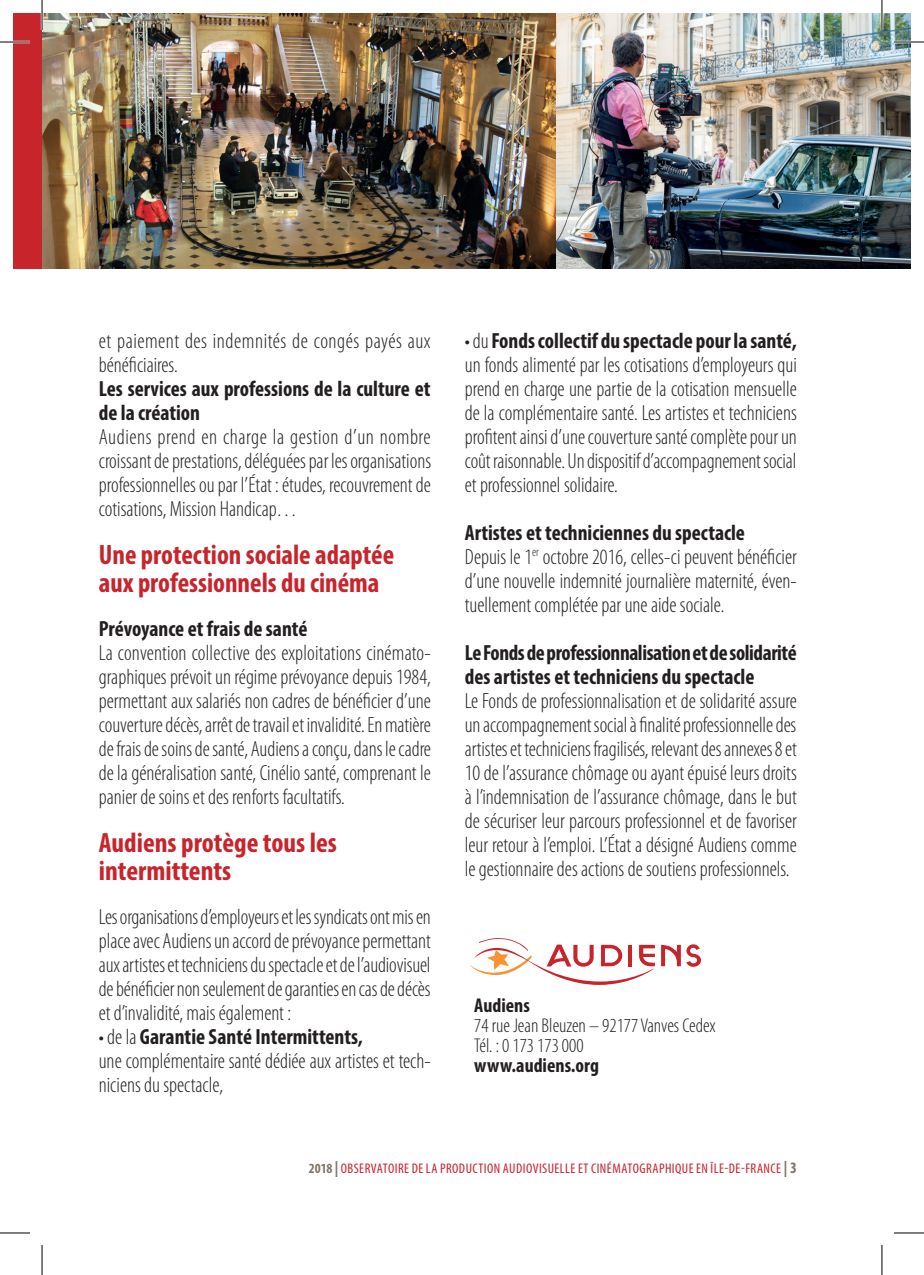
<style>
.page{position:relative;width:924px;height:1275px;background:#fff}
.page>*{position:absolute;margin:0;border:0;box-sizing:border-box;transform-origin:0 0}
.t1{font:700 condensed 28px/28px "Myriad Pro";color:#c8242b}
.t2{font:300 condensed 22px/24px "Myriad Pro";color:#231f20;text-align:justify}
.t3{font:700 condensed 22px/24px "Myriad Pro";letter-spacing:-.02em;color:#231f20}
.t4{font:700 condensed 22px/24px "Myriad Pro";color:#231f20}
.t5{font:300 condensed 22px/24px "Myriad Pro";letter-spacing:.025em;color:#231f20}
.t6{font:300 condensed 20px/20px "Myriad Pro";color:#231f20}
.t7{font:700 condensed 20px "Myriad Pro";color:#231f20}
.t8{font:condensed 14px "Myriad Pro";letter-spacing:.035em;color:#c8242b}
.s1{font-weight:700}
.s2{font-weight:700;color:#807568}
.s3{font-weight:700;font-size:16px;color:#807568}
</style>
<div class="page">
<img style="left:42px;top:14px;width:867px;height:255px">
<div style="left:14px;top:14px;width:28px;height:255px;background:#c8242b"></div>
<svg style="left:686px;top:944px;width:14px;height:22px"></svg>
<svg style="left:661px;top:945px;width:19px;height:21px"></svg>
<svg style="left:470px;top:938px;width:184px;height:47px"></svg>
<hr style="left:0;top:41px;width:30px;height:2px;background:#fff">
<hr style="left:893px;top:41px;width:30px;height:2px;background:#fff">
<hr style="left:41px;top:0;width:2px;height:30px;background:#fff">
<hr style="left:880px;top:0;width:2px;height:30px;background:#fff">
<hr style="left:0;top:42px;width:30px;height:1px;background:#000">
<hr style="left:893px;top:42px;width:30px;height:1px;background:#000">
<hr style="left:0;top:1232px;width:30px;height:1px;background:#000">
<hr style="left:893px;top:1232px;width:30px;height:1px;background:#000">
<hr style="left:42px;top:0;width:1px;height:30px;background:#000">
<hr style="left:42px;top:1245px;width:1px;height:30px;background:#000">
<hr style="left:881px;top:0;width:1px;height:30px;background:#000">
<hr style="left:881px;top:1245px;width:1px;height:30px;background:#000">
<p class="t5" style="left:99px;top:329px;width:333px">et paiement des indemnités de congés payés aux bénéficiaires.</p>
<p class="t4" style="left:99px;top:376px;width:333px">Les services aux professions de la culture et de la création</p>
<p class="t2" style="left:99px;top:425px;width:334px">Audiens prend en charge la gestion d’un nombre croissant de prestations, déléguées par les organisations professionnelles ou par l’État : études, recouvrement de cotisations, Mission Handicap…</p>
<p class="t1" style="left:99px;top:539px;width:297px">Une protection sociale adaptée aux professionnels du cinéma</p>
<p class="t4" style="left:99px;top:616px;width:210px">Prévoyance et frais de santé</p>
<p class="t2" style="left:99px;top:641px;width:333px">La convention collective des exploitations cinémato&shy;graphiques prévoit un régime prévoyance depuis 1984, permettant aux salariés non cadres de bénéficier d’une couverture décès, arrêt de travail et invalidité. En matière de frais de soins de santé, Audiens a conçu, dans le cadre de la généralisation santé, Cinélio santé, comprenant le panier de soins et des renforts facultatifs.</p>
<p class="t1" style="left:99px;top:827px;width:239px">Audiens protège tous les intermittents</p>
<p class="t2" style="left:99px;top:905px;width:333px">Les organisations d’employeurs et les syndicats ont mis en place avec Audiens un accord de prévoyance permettant aux artistes et techniciens du spectacle et de l’audiovisuel de bénéficier non seulement de garanties en cas de décès et d’invalidité, mais également :</p>
<p class="t2" style="left:99px;top:1025px;width:333px;text-align:left">• de la <span class="s1">Garantie Santé Intermittents,<br></span>une complémentaire santé dédiée aux artistes et tech&shy;niciens du spectacle,</p>
<p class="t2" style="left:464px;top:329px;width:333px">• du <span class="s1">Fonds collectif du spectacle pour la santé, </span>un fonds alimenté par les cotisations d’employeurs qui prend en charge une partie de la cotisation mensuelle de la complémentaire santé. Les artistes et techniciens profitent ainsi d’une couverture santé complète pour un coût raisonnable. Un dispositif d’accompagnement social et professionnel solidaire.</p>
<p class="t2" style="left:464px;top:521px;width:333px;text-align:left"><span class="s1">Artistes et techniciennes du spectacle<br></span>Depuis le 1<sup>er</sup> octobre 2016, celles-ci peuvent bénéficier d’une nouvelle indemnité journalière maternité, éven&shy;tuellement complétée par une aide sociale.</p>
<p class="t3" style="left:464px;top:640px;width:333px">Le Fonds de professionnalisation et de solidarité des artistes et techniciens du spectacle</p>
<p class="t2" style="left:464px;top:689px;width:333px">Le Fonds de professionnalisation et de solidarité assure un accompagnement social à finalité professionnelle des artistes et techniciens fragilisés, relevant des annexes 8 et 10 de l’assurance chômage ou ayant épuisé leurs droits à l’indemnisation de l’assurance chômage, dans le but de sécuriser leur parcours professionnel et de favoriser leur retour à l’emploi. L’État a désigné Audiens comme le gestionnaire des actions de soutiens professionnels.</p>
<p class="t7" style="left:474px;top:993px;width:57px">Audiens</p>
<p class="t6" style="left:474px;top:1016px;width:243px">74 rue Jean Bleuzen – 92177 Vanves Cedex<br>Tél. : 0 173 173 000</p>
<p class="t7" style="left:474px;top:1053px;width:126px">www.audiens.org</p>
<p class="t8" style="left:308px;top:1159px;width:489px"><span class="s2">2018</span> <span class="s3">|</span> OBSERVATOIRE DE LA PRODUCTION AUDIOVISUELLE ET CINÉMATOGRAPHIQUE EN ÎLE-DE-FRANCE <span class="s3">| 3</span></p>
</div>
